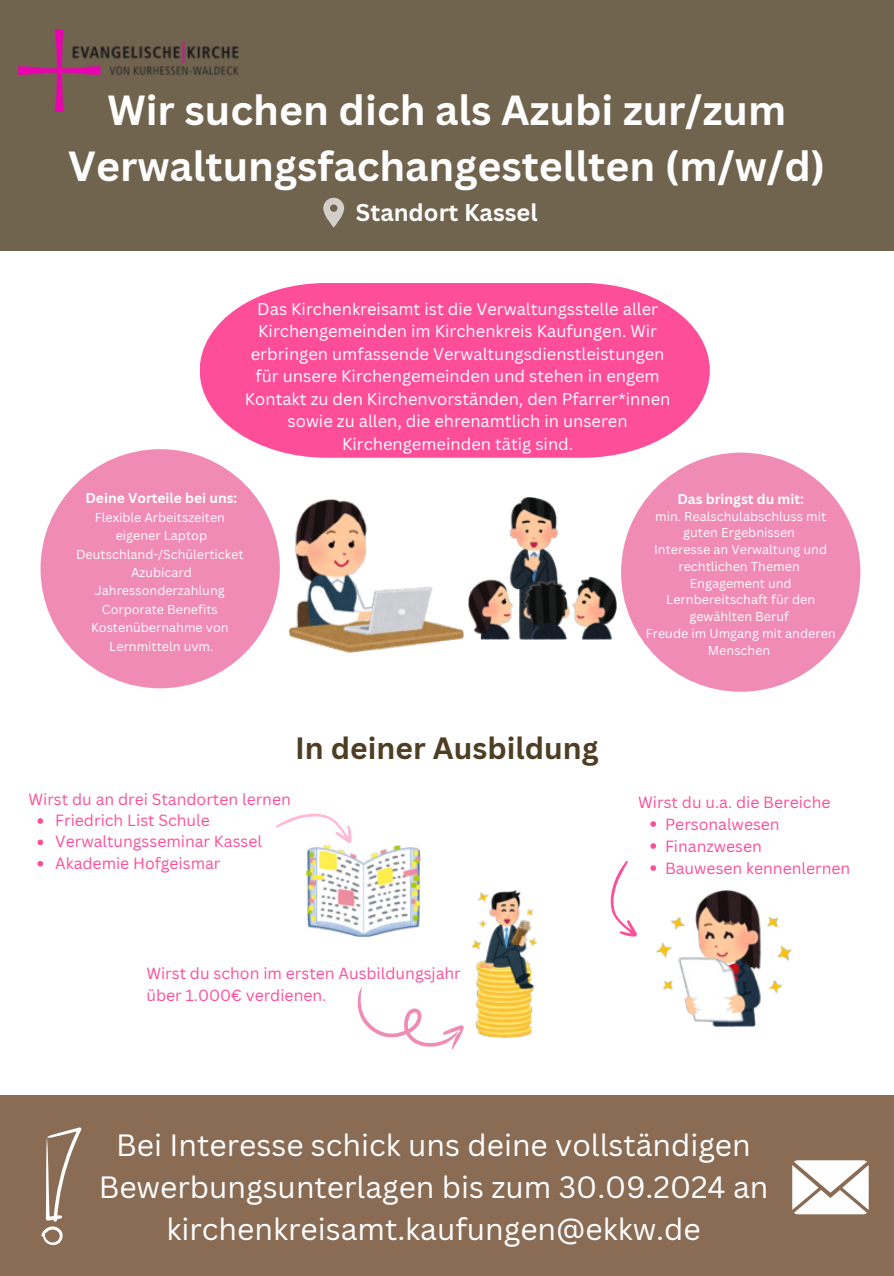
<style>
.page{position:relative;width:894px;height:1276px;background:#fff}
.page>*{position:absolute;margin:0;border:0;box-sizing:border-box;transform-origin:0 0}
.t1{font:700 40.95px/56.2px "Canva Sans";color:#fff;text-align:center}
.t2{font:30px/41.5px "Canva Sans";color:#fff;text-align:center}
.t3{font:700 30px "Canva Sans";color:#4e3e23}
.t4{font:700 23.55px "Canva Sans";color:#fff}
.t5{font:16.5px/22.5px "Canva Sans";color:#fff;text-align:center}
.t6{font:15.75px/22px "Canva Sans";color:#fe4e99}
.t7{font:700 13.8px "Canva Sans";color:#fff}
.t8{font:12.6px/16.8px "Canva Sans";color:#fff;text-align:center}
</style>
<div class="page">
<div style="left:0;top:0;width:893px;height:251px;background:#71644f"></div>
<img style="left:289px;top:499px;width:174px;height:153px">
<img style="left:18px;top:30px;width:221px;height:82px">
<div style="left:0;top:1095px;width:893px;height:181px;background:#8a6c55"></div>
<svg style="left:792px;top:1160px;width:76px;height:54px;background:#ece7e3"></svg>
<svg style="left:41px;top:1127px;width:41px;height:119px"></svg>
<div style="left:40px;top:449px;width:240px;height:239px;background:#f08bb6;border-radius:50%"></div>
<div style="left:621px;top:453px;width:239px;height:239px;background:#f08bb6;border-radius:50%"></div>
<img style="left:468px;top:497px;width:148px;height:143px">
<svg style="left:199px;top:283px;width:510px;height:175px;background:#fe61a4"></svg>
<img style="left:656px;top:891px;width:135px;height:136px">
<img style="left:306px;top:845px;width:114px;height:91px">
<img style="left:473px;top:891px;width:64px;height:146px">
<svg style="left:357px;top:987px;width:106px;height:62px"></svg>
<svg style="left:276px;top:813px;width:76px;height:30px"></svg>
<svg style="left:610px;top:861px;width:26px;height:76px"></svg>
<svg style="left:37px;top:818px;width:6px;height:6px"></svg>
<svg style="left:37px;top:839px;width:6px;height:6px"></svg>
<svg style="left:37px;top:861px;width:6px;height:5px"></svg>
<svg style="left:650px;top:821px;width:6px;height:6px"></svg>
<svg style="left:650px;top:843px;width:6px;height:6px"></svg>
<svg style="left:650px;top:865px;width:6px;height:6px"></svg>
<svg style="left:323px;top:198px;width:21px;height:29px"></svg>
<h1 class="t1" style="left:68px;top:82px;width:758px">Wir suchen dich als Azubi zur/zum<br>Verwaltungsfachangestellten (m/w/d)</h1>
<h3 class="t4" style="left:356px;top:198px;width:183px">Standort Kassel</h3>
<p class="t5" style="left:245px;top:297px;width:427px">Das Kirchenkreisamt ist die Verwaltungsstelle aller Kirchengemeinden im Kirchenkreis Kaufungen. Wir erbringen umfassende Verwaltungsdienstleistungen für unsere Kirchengemeinden und stehen in engem Kontakt zu den Kirchenvorständen, den Pfarrer*innen sowie zu allen, die ehrenamtlich in unseren Kirchengemeinden tätig sind.</p>
<p class="t7" style="left:85px;top:489px;width:153px">Deine Vorteile bei uns:</p>
<p class="t8" style="left:76px;top:508px;width:169px;line-height:18.3px">Flexible Arbeitszeiten eigener Laptop<br>Deutschland-/Schülerticket<br>Azubicard<br>Jahressonderzahlung<br>Corporate Benefits<br>Kostenübernahme von<br>Lernmitteln uvm.</p>
<h2 class="t3" style="left:295px;top:730px;width:305px">In deiner Ausbildung</h2>
<p class="t6" style="left:55px;top:788px;width:237px;line-height:21.5px;text-indent:-27px">Wirst du an drei Standorten lernen<br>Friedrich List Schule<br>Verwaltungsseminar Kassel<br>Akademie Hofgeismar</p>
<p class="t6" style="left:146px;top:962px;width:316px">Wirst du schon im ersten Ausbildungsjahr über 1.000€ verdienen.</p>
<p class="t7" style="left:677px;top:490px;width:128px">Das bringst du mit:</p>
<p class="t8" style="left:645px;top:507px;width:191px">min. Realschulabschluss mit guten Ergebnissen<br>Interesse an Verwaltung und rechtlichen Themen<br>Engagement und<br>Lernbereitschaft für den gewählten Beruf<br>Freude im Umgang mit anderen<br>Menschen</p>
<p class="t6" style="left:664px;top:791px;width:187px;text-indent:-27px">Wirst du u.a. die Bereiche<br>Personalwesen<br>Finanzwesen<br>Bauwesen kennenlernen</p>
<h2 class="t2" style="left:99px;top:1125px;width:671px">Bei Interesse schick uns deine vollständigen<br>Bewerbungsunterlagen bis zum 30.09.2024 an kirchenkreisamt.kaufungen@ekkw.de</h2>
</div>
